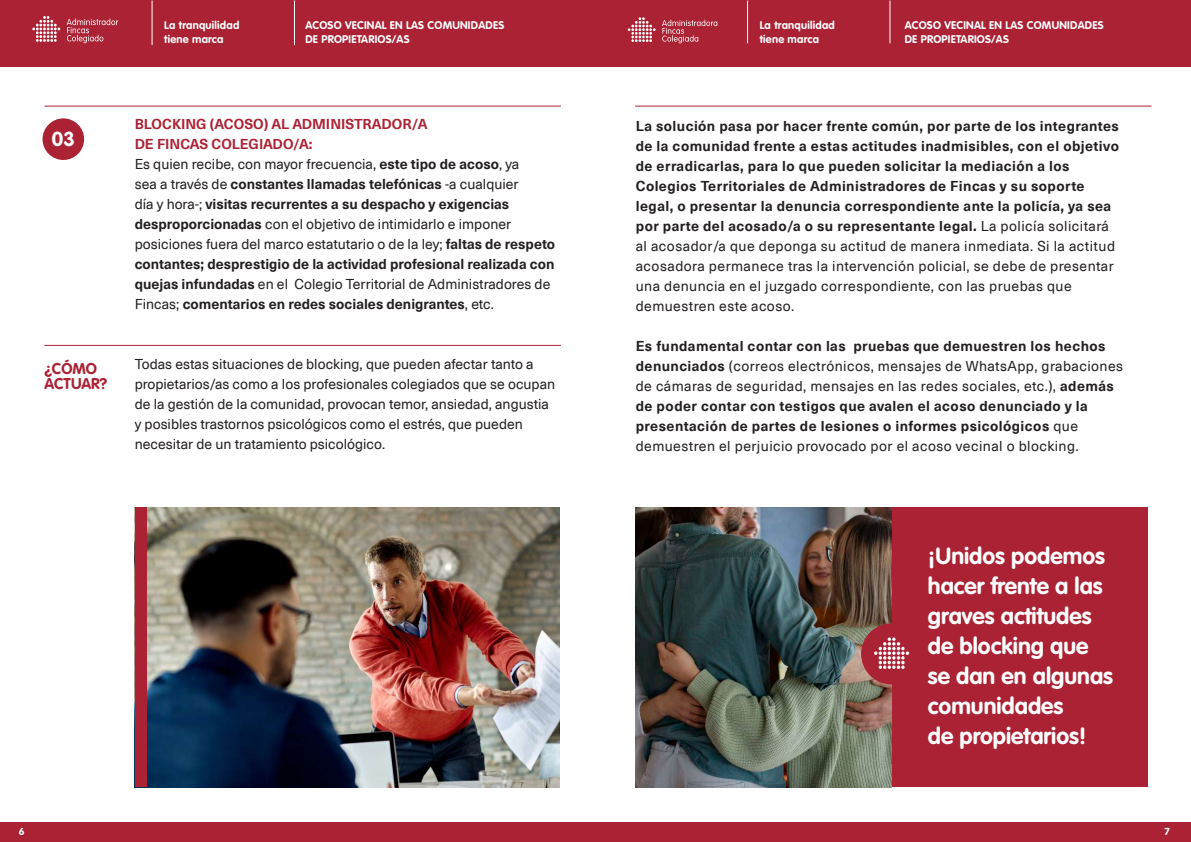
<style>
.page{position:relative;width:1191px;height:842px;background:#fff}
.page>*{position:absolute;margin:0;border:0;box-sizing:border-box;transform-origin:0 0}
.t1{font:700 23px/30px "VAG Rounded";color:#fff}
.t2{font:700 20px "VAG Rounded";color:#fff}
.t3{font:700 15.4px/15.4px "VAG Rounded";color:#ab2234}
.t4{font:700 14px/20px "Neue Haas Unica Pro";letter-spacing:.03em;color:#231f20}
.t5{font:700 14px/20px "Neue Haas Unica Pro";color:#231f20}
.t6{font:14px/20px "Neue Haas Unica Pro";color:#231f20}
.t7{font:700 11px/14px "VAG Rounded";letter-spacing:.02em;color:#fff}
.t8{font:700 10px "VAG Rounded";color:#fff}
.s1{color:#ab2234}
.s2{font-weight:400}
</style>
<div class="page">
<div style="left:0;top:822px;width:595px;height:20px;background:#ab2234"></div>
<div style="left:595px;top:822px;width:596px;height:20px;background:#ab2234"></div>
<div style="left:595px;top:0;width:596px;height:67px;background:#ab2234"></div>
<hr style="left:889px;top:1px;width:1px;height:42px;background:#fff">
<hr style="left:747px;top:1px;width:1px;height:42px;background:#fff">
<svg style="left:628px;top:17px;width:27px;height:25px"></svg>
<svg style="left:662px;top:20px;width:55px;height:23px"></svg>
<div style="left:0;top:0;width:595px;height:67px;background:#ab2234"></div>
<svg style="left:32px;top:16px;width:28px;height:26px"></svg>
<svg style="left:67px;top:18px;width:51px;height:25px"></svg>
<hr style="left:294px;top:1px;width:1px;height:44px;background:#fff">
<hr style="left:152px;top:1px;width:1px;height:44px;background:#fff">
<hr style="left:635px;top:106px;width:516px;height:1px;background:#ab2234">
<hr style="left:45px;top:106px;width:516px;height:1px;background:#ab2234">
<hr style="left:45px;top:345px;width:516px;height:1px;background:#ab2234">
<div style="left:43px;top:118px;width:41px;height:42px;background:#ab2234;border-radius:50%"></div>
<div style="left:891px;top:507px;width:256px;height:280px;background:#ab2234"></div>
<img style="left:636px;top:507px;width:255px;height:280px">
<img style="left:146px;top:507px;width:413px;height:280px">
<div style="left:135px;top:507px;width:11px;height:280px;background:#ab2234"></div>
<div style="left:861px;top:623px;width:61px;height:61px;background:#ab2234;border-radius:50%"></div>
<svg style="left:874px;top:637px;width:35px;height:32px"></svg>
<p class="t7" style="left:164px;top:18px;width:77px">La tranquilidad tiene marca</p>
<p class="t7" style="left:759px;top:18px;width:77px">La tranquilidad tiene marca</p>
<p class="t7" style="left:305px;top:18px;width:200px">ACOSO VECINAL EN LAS COMUNIDADES<br>DE PROPIETARIOS/AS</p>
<p class="t7" style="left:904px;top:18px;width:200px">ACOSO VECINAL EN LAS COMUNIDADES<br>DE PROPIETARIOS/AS</p>
<p class="t5" style="left:135px;top:114px;width:422px"><span class="s1">BLOCKING (ACOSO) AL ADMINISTRADOR/A<br>DE FINCAS COLEGIADO/A:<br></span><span class="s2">Es quien recibe, con mayor frecuencia,</span> este tipo de acoso<span class="s2">, ya<br>sea a través de</span> constantes llamadas telefónicas <span class="s2">-a cualquier<br>día y hora-;</span> visitas recurrentes a su despacho y exigencias desproporcionadas <span class="s2">con el objetivo de intimidarlo e imponer posiciones fuera del marco estatutario o de la ley;</span> faltas de respeto contantes; desprestigio de la actividad profesional realizada con quejas infundadas <span class="s2">en el Colegio Territorial de Administradores de Fincas;</span> comentarios en redes sociales denigrantes<span class="s2">, etc.</span></p>
<h2 class="t2" style="left:52px;top:127px;width:24px">03</h2>
<p class="t4" style="left:636px;top:116px;width:485px">La solución pasa por hacer frente común, por parte de los integrantes de la comunidad frente a estas actitudes inadmisibles, con el objetivo de erradicarlas, para lo que pueden solicitar la mediación a los Colegios Territoriales de Administradores de Fincas y su soporte legal, o presentar la denuncia correspondiente ante la policía, ya sea por parte del acosado/a o su representante legal. <span class="s2">La policía solicitará al acosador/a que deponga su actitud de manera inmediata. Si la actitud acosadora permanece tras la intervención policial, se debe de presentar una denuncia en el juzgado correspondiente, con las pruebas que demuestren este acoso.</span></p>
<p class="t4" style="left:636px;top:336px;width:489px">Es fundamental contar con las pruebas que demuestren los hechos denunciados <span class="s2">(correos electrónicos, mensajes de WhatsApp, grabaciones de cámaras de seguridad, mensajes en las redes sociales, etc.),</span> además de poder contar con testigos que avalen el acoso denunciado y la presentación de partes de lesiones o informes psicológicos <span class="s2">que demuestren el perjuicio provocado por el acoso vecinal o blocking.</span></p>
<p class="t6" style="left:135px;top:354px;width:422px">Todas estas situaciones de blocking, que pueden afectar tanto a propietarios/as como a los profesionales colegiados que se ocupan de la gestión de la comunidad, provocan temor, ansiedad, angustia y posibles trastornos psicológicos como el estrés, que pueden necesitar de un tratamiento psicológico.</p>
<p class="t3" style="left:45px;top:361px;width:64px">¿CÓMO<br>ACTUAR?</p>
<h1 class="t1" style="left:928px;top:541px;width:187px">¡Unidos podemos hacer frente a las graves actitudes de blocking que se dan en algunas comunidades<br>de propietarios!</h1>
<p class="t8" style="left:19px;top:826px;width:7px">6</p>
<p class="t8" style="left:1164px;top:825px;width:7px">7</p>
</div>
